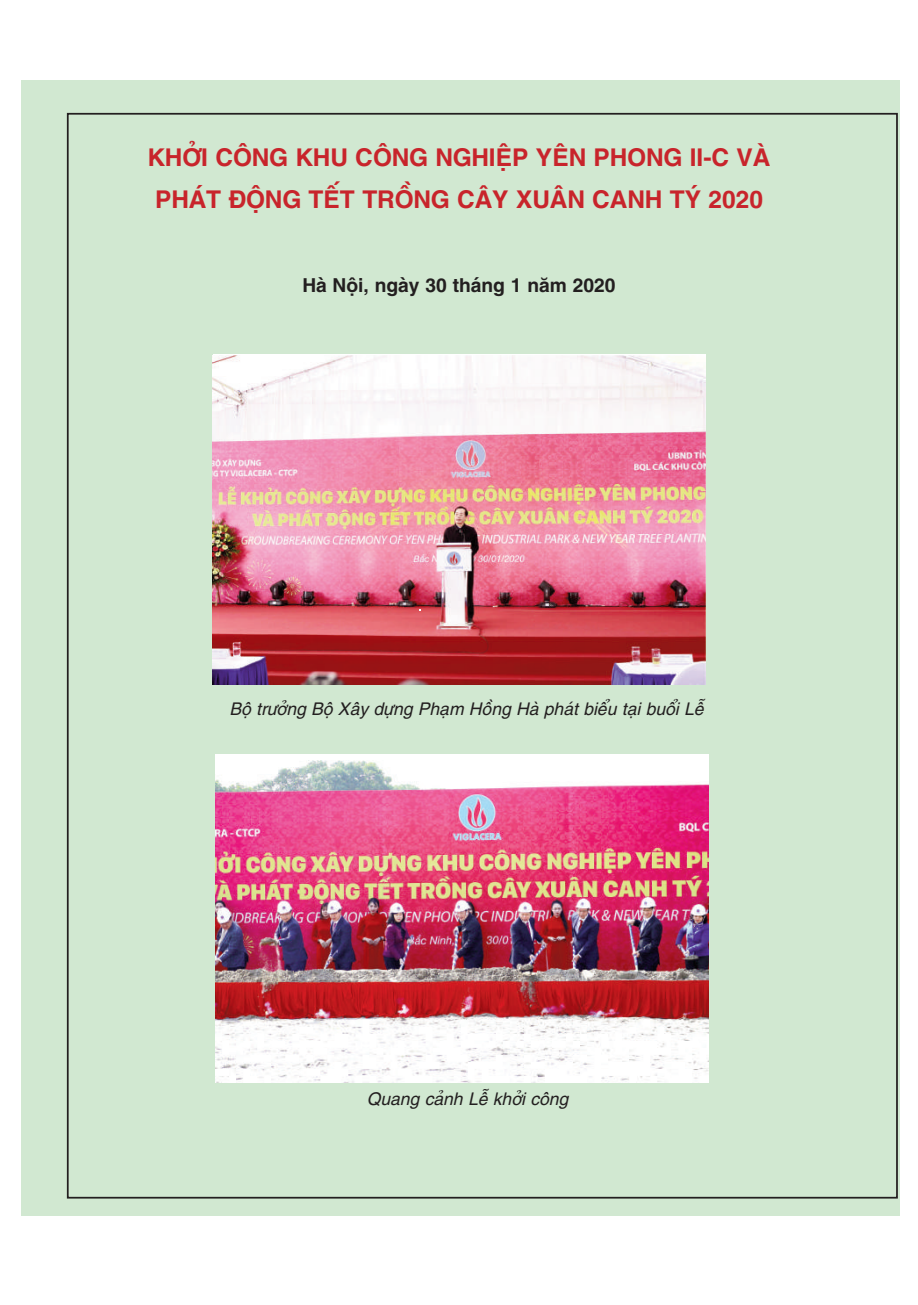
<style>
.page{position:relative;width:918px;height:1305px;background:#fff}
.page>*{position:absolute;margin:0;border:0;box-sizing:border-box;transform-origin:0 0}
.t1{font:700 24.5px/42px "Vn Helv 2";color:#c8242b;text-align:center}
.t2{font:700 19.25px "Vn Helv 2";color:#231f20}
.t3{font:italic 17.5px "Vn Helv 2";color:#231f20}
</style>
<div class="page">
<div style="left:21px;top:81px;width:878px;height:1135px;background:#d1e8d1"></div>
<img style="left:213px;top:355px;width:492px;height:329px">
<img style="left:216px;top:754px;width:492px;height:328px">
<h1 class="t1" style="left:147px;top:137px;width:637px">KHÚÃI CÖNG KHU CÖNG NGHIÏÅP YÏN PHONG II-C VAÂ<br>PHAÁT ÀÖÅNG TÏËT TRÖÌNG CÊY XUÊN CANH TYÁ 2020</h1>
<p class="t2" style="left:302px;top:274px;width:315px">Haâ Nöåi, ngaây 30 thaáng 1 nùm 2020</p>
<p class="t3" style="left:229px;top:698px;width:476px">Böå trûúãng Böå Xêy dûång Phaåm Höìng Haâ phaát biïíu taåi buöíi Lïî</p>
<p class="t3" style="left:367px;top:1089px;width:203px">Quang caãnh Lïî khúãi cöng</p>
</div>
